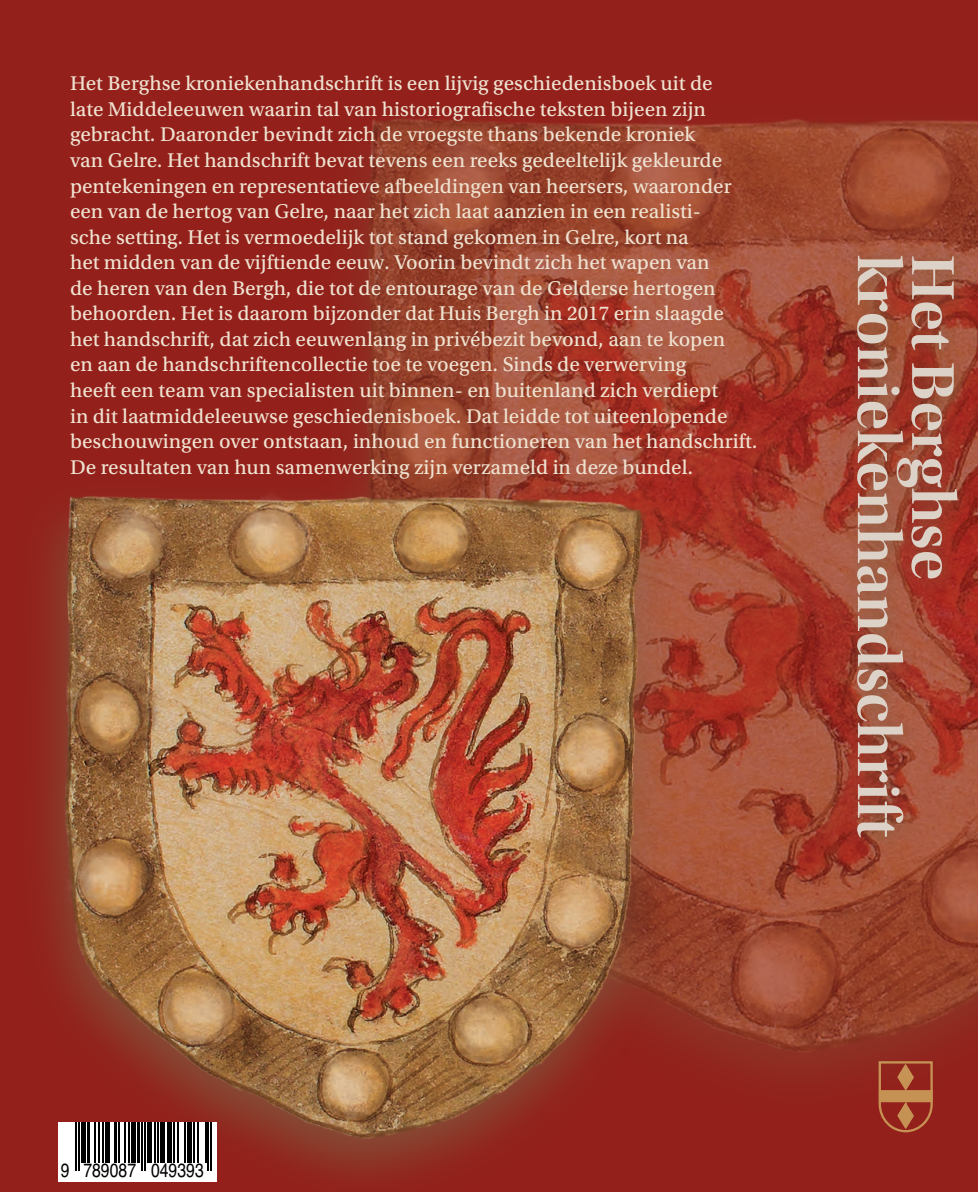
<style>
.page{position:relative;width:978px;height:1192px;background:#93201b}
.page>*{position:absolute;margin:0;border:0;box-sizing:border-box;transform-origin:0 0}
.t1{font:63px "Utopia Std Semibold Disp";color:#dcd2c8}
.t2{font:21px/25.6px "Utopia Std Capt";color:#efe2d0}
.t3{font:19.25px "Helvetica";color:#000001;scale:.82 1}
</style>
<div class="page">
<img style="left:364px;top:118px;width:614px;height:969px">
<div style="left:11px;top:472px;width:674px;height:720px;background:#806041;opacity:.75"></div>
<img style="left:42px;top:478px;width:626px;height:684px">
<div style="left:844px;top:245px;width:133px;height:610px;background:#806041;opacity:.75"></div>
<svg style="left:879px;top:1061px;width:54px;height:71px"></svg>
<div style="left:58px;top:1122px;width:159px;height:59px;background:#fff"></div>
<hr style="left:75px;top:1122px;width:2px;height:40px;background:#000001">
<hr style="left:78px;top:1122px;width:2px;height:40px;background:#000001">
<hr style="left:81px;top:1122px;width:4px;height:40px;background:#000001">
<hr style="left:87px;top:1122px;width:3px;height:40px;background:#000001">
<hr style="left:94px;top:1122px;width:1px;height:40px;background:#000001">
<hr style="left:98px;top:1122px;width:2px;height:40px;background:#000001">
<hr style="left:103px;top:1122px;width:1px;height:40px;background:#000001">
<div style="left:105px;top:1122px;width:5px;height:40px;background:#000001"></div>
<hr style="left:114px;top:1122px;width:3px;height:40px;background:#000001">
<hr style="left:118px;top:1122px;width:2px;height:40px;background:#000001">
<hr style="left:124px;top:1122px;width:2px;height:40px;background:#000001">
<hr style="left:129px;top:1122px;width:1px;height:40px;background:#000001">
<div style="left:131px;top:1122px;width:5px;height:40px;background:#000001"></div>
<hr style="left:137px;top:1122px;width:3px;height:40px;background:#000001">
<hr style="left:141px;top:1122px;width:2px;height:40px;background:#000001">
<hr style="left:144px;top:1122px;width:2px;height:40px;background:#000001">
<div style="left:147px;top:1122px;width:5px;height:40px;background:#000001"></div>
<hr style="left:154px;top:1122px;width:2px;height:40px;background:#000001">
<hr style="left:157px;top:1122px;width:2px;height:40px;background:#000001">
<hr style="left:160px;top:1122px;width:4px;height:40px;background:#000001">
<div style="left:167px;top:1122px;width:5px;height:40px;background:#000001"></div>
<hr style="left:173px;top:1122px;width:2px;height:40px;background:#000001">
<hr style="left:177px;top:1122px;width:2px;height:40px;background:#000001">
<hr style="left:185px;top:1122px;width:1px;height:40px;background:#000001">
<hr style="left:188px;top:1122px;width:4px;height:40px;background:#000001">
<hr style="left:193px;top:1122px;width:2px;height:40px;background:#000001">
<hr style="left:198px;top:1122px;width:1px;height:40px;background:#000001">
<hr style="left:205px;top:1122px;width:1px;height:40px;background:#000001">
<hr style="left:208px;top:1122px;width:1px;height:40px;background:#000001">
<hr style="left:211px;top:1122px;width:1px;height:40px;background:#000001">
<svg style="left:75px;top:1162px;width:5px;height:9px"></svg>
<svg style="left:141px;top:1162px;width:5px;height:9px"></svg>
<svg style="left:208px;top:1162px;width:4px;height:9px"></svg>
<p class="t2" style="left:70px;top:71px;width:689px">Het Berghse kroniekenhandschrift is een lijvig geschiedenisboek uit de<br>late Middeleeuwen waarin tal van historiografische teksten bijeen zijn gebracht. Daaronder bevindt zich de vroegste thans bekende kroniek<br>van Gelre. Het handschrift bevat tevens een reeks gedeeltelijk gekleurde pentekeningen en representatieve afbeeldingen van heersers, waaronder een van de hertog van Gelre, naar het zich laat aanzien in een realisti-<br>sche setting. Het is vermoedelijk tot stand gekomen in Gelre, kort na<br>het midden van de vijftiende eeuw. Voorin bevindt zich het wapen van<br>de heren van den Bergh, die tot de entourage van de Gelderse hertogen behoorden. Het is daarom bijzonder dat Huis Bergh in 2017 erin slaagde het handschrift, dat zich eeuwenlang in privébezit bevond, aan te kopen<br>en aan de handschriftencollectie toe te voegen. Sinds de verwerving<br>heeft een team van specialisten uit binnen- en buitenland zich verdiept<br>in dit laatmiddeleeuwse geschiedenisboek. Dat leidde tot uiteenlopende beschouwingen over ontstaan, inhoud en functioneren van het handschrift.<br>De resultaten van hun samenwerking zijn verzameld in deze bundel.</p>
<h1 class="t1" style="left:913px;top:255px;width:584px;rotate:90deg">kroniekenhandschrift</h1>
<h1 class="t1" style="left:967px;top:255px;width:327px;rotate:90deg">Het Berghse</h1>
<p class="t3" style="left:61px;top:1155px;width:176px">9 789087 049393</p>
</div>
